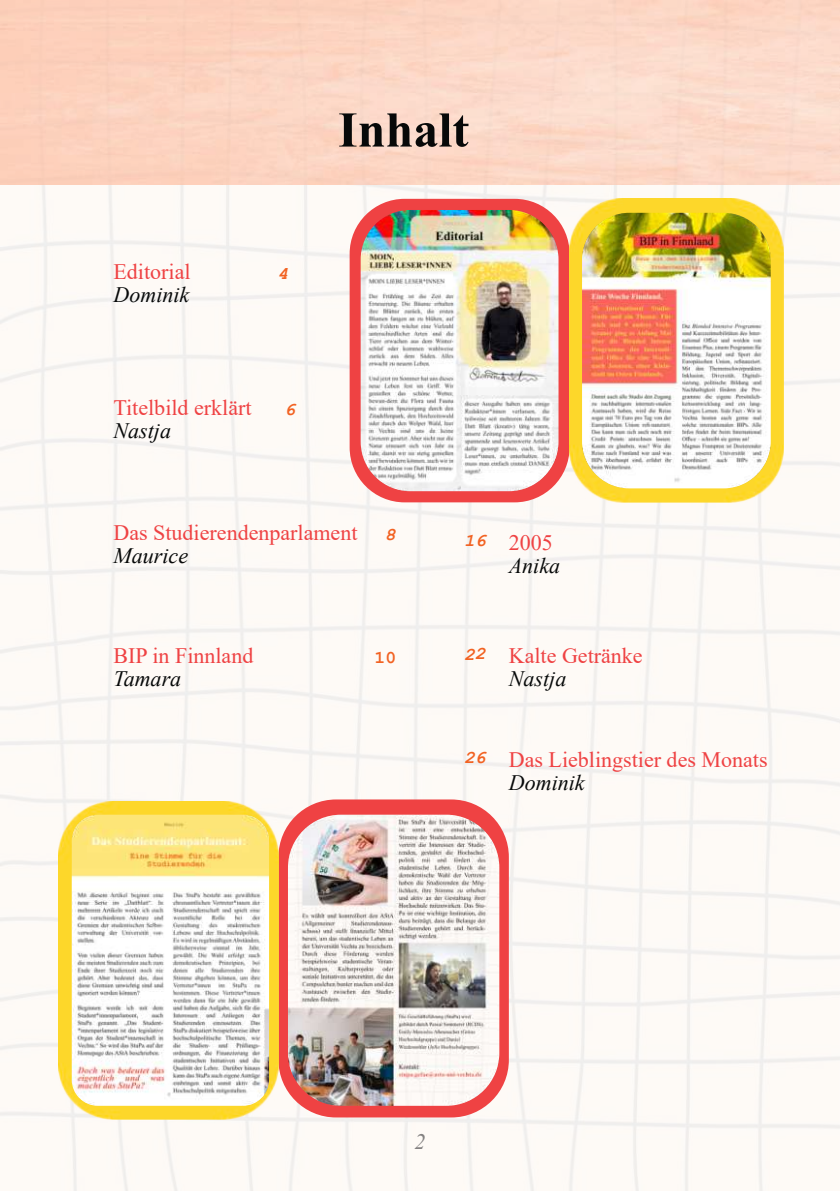
<style>
.page{position:relative;width:840px;height:1191px;background:#fff}
.page>*{position:absolute;margin:0;border:0;box-sizing:border-box;transform-origin:0 0}
.t1{font:700 50px "Times New Roman";color:#070909}
.t2{font:22px/23px "Times New Roman";color:#ef4243}
.t3{font:italic 22px "Times New Roman";color:#070909}
.t4{font:italic 22px "Times New Roman";color:#838181}
.t5{font:italic 700 18px "Courier New";color:#f26222}
.t6{font:700 18px "Courier New";color:#f26222}
.s1{font-family:"Courier New";font-weight:700;font-style:italic;font-size:18px;color:#f26222}
.s2{font-style:italic;color:#070909}
</style>
<div class="page">
<img style="left:0;top:184px;width:839px;height:1007px">
<div style="left:349px;top:199px;width:220px;height:303px;background:#ef4243;border-radius:55px"></div>
<img style="left:569px;top:199px;width:214px;height:304px">
<div style="left:278px;top:799px;width:230px;height:318px;background:#ef4243;border-radius:58px"></div>
<img style="left:58px;top:801px;width:220px;height:318px">
<img style="left:360px;top:210px;width:198px;height:281px;border-radius:49px">
<img style="left:72px;top:814px;width:197px;height:291px;border-radius:26px">
<img style="left:288px;top:814px;width:211px;height:291px;border-radius:53px">
<img style="left:581px;top:213px;width:189px;height:275px;border-radius:47px">
<h1 class="t1" style="left:338px;top:94px;width:132px">Inhalt</h1>
<p class="t2" style="left:113px;top:260px;width:78px">Editorial</p>
<p class="t5" style="left:277px;top:261px;width:12px">4</p>
<p class="t3" style="left:113px;top:280px;width:77px">Dominik</p>
<p class="t2" style="left:113px;top:395px;width:139px">Titelbild erklärt</p>
<p class="t5" style="left:284px;top:396px;width:12px">6</p>
<p class="t3" style="left:113px;top:415px;width:59px">Nastja</p>
<p class="t2" style="left:113px;top:521px;width:283px">Das Studierendenparlament <span class="s1">8<br></span><span class="s2">Maurice</span></p>
<p class="t2" style="left:113px;top:643px;width:141px">BIP in Finnland</p>
<p class="t6" style="left:374px;top:646px;width:23px">10</p>
<p class="t3" style="left:113px;top:663px;width:69px">Tamara</p>
<p class="t5" style="left:464px;top:528px;width:23px">16</p>
<p class="t2" style="left:508px;top:530px;width:45px">2005</p>
<p class="t3" style="left:508px;top:550px;width:53px">Anika</p>
<p class="t5" style="left:464px;top:641px;width:23px">22</p>
<p class="t2" style="left:508px;top:643px;width:135px">Kalte Getränke</p>
<p class="t3" style="left:508px;top:663px;width:59px">Nastja</p>
<p class="t5" style="left:464px;top:745px;width:23px">26</p>
<p class="t2" style="left:508px;top:747px;width:260px">Das Lieblingstier des Monats</p>
<p class="t3" style="left:508px;top:767px;width:77px">Dominik</p>
<p class="t4" style="left:414px;top:1126px;width:12px">2</p>
</div>
